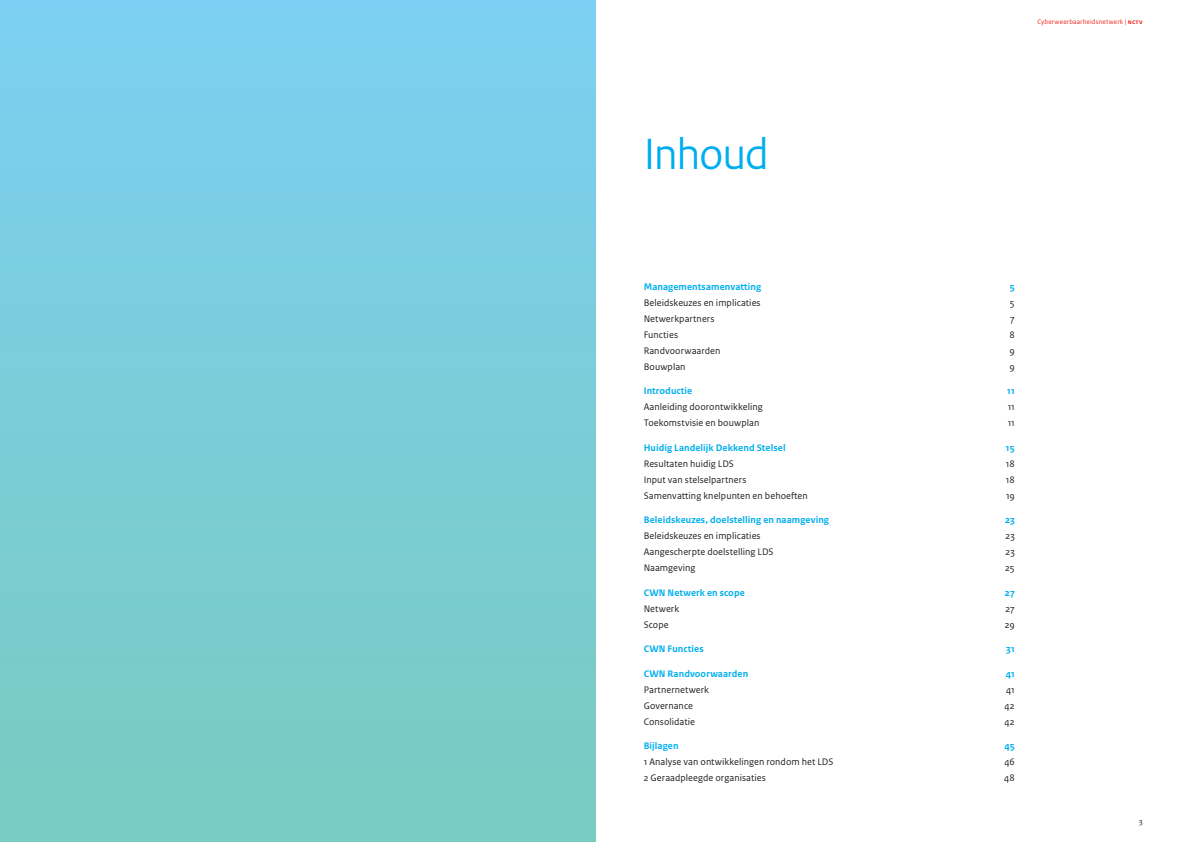
<style>
.page{position:relative;width:1191px;height:842px;background:#fff}
.page>*{position:absolute;margin:0;border:0;box-sizing:border-box;transform-origin:0 0}
.NCTV_1__HOOFDSTUKKOP_1_1{font:46px "Rijksoverheid Sans Heading";letter-spacing:-.015em;color:#00aeef}
.t1{font:10px "Rijksoverheid Sans Text";letter-spacing:.005em;color:#231f20}
.t2{font:700 10px "Rijksoverheid Sans Text";letter-spacing:.01em;color:#00aeef}
.t3{font:8px "Rijksoverheid Sans Text";color:#231f20}
.t4{font:7px "Rijksoverheid Sans Text";letter-spacing:.02em;color:#ee2a23}
.s1{font-weight:700}
</style>
<div class="page">
<div style="left:0;top:0;width:595px;height:842px;background:linear-gradient(to bottom,#7cd0f1,#79cabf)"></div>
<p class="NCTV_1__HOOFDSTUKKOP_1_1" style="left:643px;top:128px;width:127px">Inhoud</p>
<p class="t4" style="left:1037px;top:18px;width:107px">Cyberweerbaarheidsnetwerk | <span class="s1">nctv</span></p>
<p class="t2" style="left:643px;top:281px;width:119px">Managementsamenvatting</p>
<p class="t2" style="left:1009px;top:281px;width:7px">5</p>
<p class="t1" style="left:643px;top:297px;width:118px">Beleidskeuzes en implicaties</p>
<p class="t1" style="left:1010px;top:297px;width:6px">5</p>
<p class="t1" style="left:643px;top:313px;width:72px">Netwerkpartners</p>
<p class="t1" style="left:1010px;top:313px;width:6px">7</p>
<p class="t1" style="left:643px;top:329px;width:36px">Functies</p>
<p class="t1" style="left:1009px;top:329px;width:7px">8</p>
<p class="t1" style="left:643px;top:345px;width:78px">Randvoorwaarden</p>
<p class="t1" style="left:1009px;top:345px;width:7px">9</p>
<p class="t1" style="left:643px;top:361px;width:43px">Bouwplan</p>
<p class="t1" style="left:1009px;top:361px;width:7px">9</p>
<p class="t2" style="left:643px;top:385px;width:50px">Introductie</p>
<p class="t2" style="left:1007px;top:385px;width:9px">11</p>
<p class="t1" style="left:643px;top:401px;width:121px">Aanleiding doorontwikkeling</p>
<p class="t1" style="left:1007px;top:401px;width:9px">11</p>
<p class="t1" style="left:643px;top:417px;width:117px">Toekomstvisie en bouwplan</p>
<p class="t1" style="left:1007px;top:417px;width:9px">11</p>
<p class="t2" style="left:643px;top:442px;width:143px">Huidig Landelijk Dekkend Stelsel</p>
<p class="t2" style="left:1006px;top:442px;width:10px">15</p>
<p class="t1" style="left:643px;top:458px;width:92px">Resultaten huidig LDS</p>
<p class="t1" style="left:1006px;top:458px;width:10px">18</p>
<p class="t1" style="left:643px;top:474px;width:104px">Input van stelselpartners</p>
<p class="t1" style="left:1006px;top:474px;width:10px">18</p>
<p class="t1" style="left:643px;top:490px;width:166px">Samenvatting knelpunten en behoeften</p>
<p class="t1" style="left:1006px;top:490px;width:10px">19</p>
<p class="t2" style="left:643px;top:514px;width:187px">Beleidskeuzes, doelstelling en naamgeving</p>
<p class="t2" style="left:1005px;top:514px;width:11px">23</p>
<p class="t1" style="left:643px;top:530px;width:118px">Beleidskeuzes en implicaties</p>
<p class="t1" style="left:1005px;top:530px;width:11px">23</p>
<p class="t1" style="left:643px;top:546px;width:131px">Aangescherpte doelstelling LDS</p>
<p class="t1" style="left:1005px;top:546px;width:11px">23</p>
<p class="t1" style="left:643px;top:562px;width:53px">Naamgeving</p>
<p class="t1" style="left:1005px;top:562px;width:11px">25</p>
<p class="t2" style="left:643px;top:587px;width:103px">CWN Netwerk en scope</p>
<p class="t2" style="left:1005px;top:587px;width:11px">27</p>
<p class="t1" style="left:643px;top:603px;width:37px">Netwerk</p>
<p class="t1" style="left:1005px;top:603px;width:11px">27</p>
<p class="t1" style="left:643px;top:619px;width:26px">Scope</p>
<p class="t1" style="left:1004px;top:619px;width:12px">29</p>
<p class="t2" style="left:643px;top:643px;width:62px">CWN Functies</p>
<p class="t2" style="left:1006px;top:643px;width:10px">31</p>
<p class="t2" style="left:643px;top:668px;width:106px">CWN Randvoorwaarden</p>
<p class="t2" style="left:1005px;top:668px;width:11px">41</p>
<p class="t1" style="left:643px;top:684px;width:67px">Partnernetwerk</p>
<p class="t1" style="left:1006px;top:684px;width:10px">41</p>
<p class="t1" style="left:643px;top:700px;width:51px">Governance</p>
<p class="t1" style="left:1004px;top:700px;width:12px">42</p>
<p class="t1" style="left:643px;top:716px;width:53px">Consolidatie</p>
<p class="t1" style="left:1004px;top:716px;width:12px">42</p>
<p class="t2" style="left:643px;top:740px;width:36px">Bijlagen</p>
<p class="t2" style="left:1004px;top:740px;width:12px">45</p>
<p class="t1" style="left:643px;top:756px;width:191px">1 Analyse van ontwikkelingen rondom het LDS</p>
<p class="t1" style="left:1004px;top:756px;width:12px">46</p>
<p class="t1" style="left:643px;top:772px;width:124px">2 Geraadpleegde organisaties</p>
<p class="t1" style="left:1004px;top:772px;width:12px">48</p>
<p class="t3" style="left:1139px;top:816px;width:5px">3</p>
</div>
